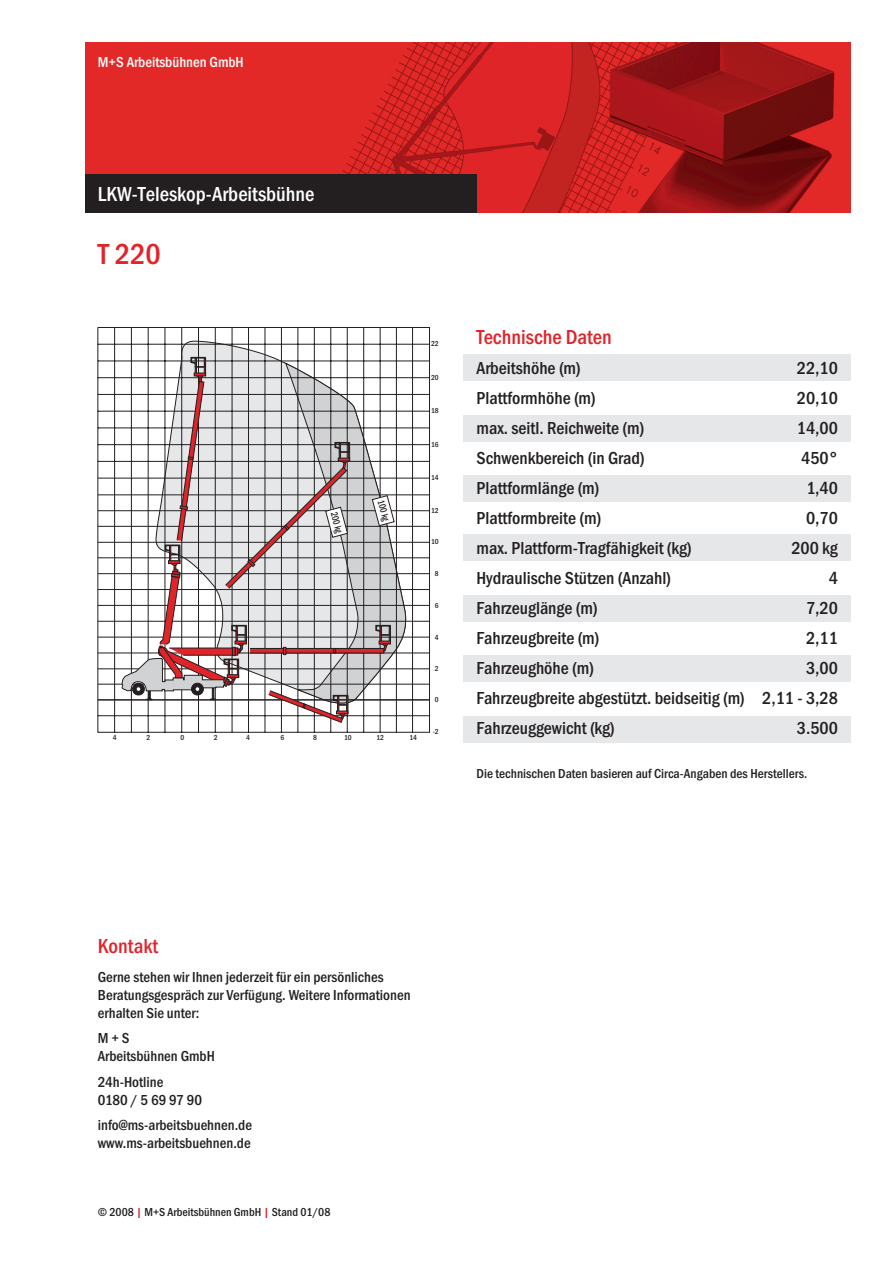
<style>
.page{position:relative;width:893px;height:1263px;background:#fff}
.page>*{position:absolute;margin:0;border:0;box-sizing:border-box;transform-origin:0 0}
.t1{font:30px "Franklin Gothic Medium Cond";color:#e0242a}
.t2{font:21px "Franklin Gothic Medium Cond";color:#fff}
.t3{font:21px "Franklin Gothic Medium Cond";color:#e0242a}
.t4{font:18px/30px "Franklin Gothic Medium Cond";color:#231f20;text-align:justify}
.t5{font:15px/18px "Franklin Gothic Medium Cond";color:#231f20}
.t6{font:15px "Franklin Gothic Medium Cond";color:#fff}
.t7{font:13.5px "Franklin Gothic Medium Cond";color:#231f20}
.t8{font:12px "Franklin Gothic Medium Cond";color:#231f20}
.t9{font:10.05px "Franklin Gothic Medium Cond";color:#231f20;scale:.83 1}
.t10{font:7.5px "Franklin Gothic Medium Cond";letter-spacing:-.01em;color:#231f20}
.s1{color:#e0242a}
</style>
<div class="page">
<div style="left:463px;top:354px;width:387px;height:27px;background:#e6e7e9"></div>
<div style="left:463px;top:415px;width:387px;height:27px;background:#e6e7e9"></div>
<div style="left:463px;top:475px;width:387px;height:27px;background:#e6e7e9"></div>
<div style="left:463px;top:534px;width:387px;height:27px;background:#e6e7e9"></div>
<div style="left:463px;top:595px;width:387px;height:27px;background:#e6e7e9"></div>
<div style="left:463px;top:655px;width:387px;height:27px;background:#e6e7e9"></div>
<div style="left:463px;top:716px;width:387px;height:27px;background:#e6e7e9"></div>
<svg style="left:155px;top:340px;width:255px;height:16px"></svg>
<hr style="left:98px;top:478px;width:331px;height:1px;background:#231f20">
<hr style="left:98px;top:495px;width:331px;height:1px;background:#231f20">
<hr style="left:98px;top:510px;width:331px;height:1px;background:#231f20">
<hr style="left:98px;top:526px;width:331px;height:1px;background:#231f20">
<hr style="left:98px;top:542px;width:331px;height:1px;background:#231f20">
<hr style="left:98px;top:558px;width:331px;height:1px;background:#231f20">
<hr style="left:98px;top:573px;width:331px;height:1px;background:#231f20">
<hr style="left:98px;top:589px;width:331px;height:1px;background:#231f20">
<hr style="left:98px;top:605px;width:331px;height:1px;background:#231f20">
<hr style="left:98px;top:621px;width:331px;height:1px;background:#231f20">
<hr style="left:98px;top:637px;width:331px;height:1px;background:#231f20">
<hr style="left:98px;top:653px;width:331px;height:1px;background:#231f20">
<hr style="left:98px;top:669px;width:331px;height:1px;background:#231f20">
<hr style="left:98px;top:684px;width:331px;height:1px;background:#231f20">
<hr style="left:98px;top:699px;width:331px;height:2px;background:#231f20">
<hr style="left:98px;top:715px;width:331px;height:1px;background:#231f20">
<hr style="left:98px;top:732px;width:331px;height:1px;background:#231f20">
<hr style="left:429px;top:327px;width:1px;height:405px;background:#231f20">
<hr style="left:232px;top:327px;width:1px;height:405px;background:#231f20">
<hr style="left:248px;top:327px;width:1px;height:405px;background:#231f20">
<hr style="left:265px;top:327px;width:1px;height:405px;background:#231f20">
<hr style="left:281px;top:327px;width:1px;height:405px;background:#231f20">
<hr style="left:297px;top:327px;width:1px;height:405px;background:#231f20">
<hr style="left:314px;top:327px;width:1px;height:405px;background:#231f20">
<hr style="left:330px;top:327px;width:1px;height:405px;background:#231f20">
<hr style="left:347px;top:327px;width:1px;height:405px;background:#231f20">
<hr style="left:363px;top:327px;width:1px;height:405px;background:#231f20">
<hr style="left:380px;top:327px;width:1px;height:405px;background:#231f20">
<hr style="left:412px;top:327px;width:1px;height:405px;background:#231f20">
<hr style="left:215px;top:327px;width:1px;height:405px;background:#231f20">
<hr style="left:396px;top:327px;width:1px;height:405px;background:#231f20">
<hr style="left:98px;top:461px;width:331px;height:1px;background:#231f20">
<hr style="left:98px;top:444px;width:331px;height:1px;background:#231f20">
<hr style="left:98px;top:428px;width:331px;height:1px;background:#231f20">
<hr style="left:98px;top:411px;width:331px;height:1px;background:#231f20">
<hr style="left:98px;top:394px;width:331px;height:1px;background:#231f20">
<hr style="left:98px;top:377px;width:331px;height:1px;background:#231f20">
<hr style="left:98px;top:361px;width:331px;height:1px;background:#231f20">
<hr style="left:98px;top:344px;width:331px;height:1px;background:#231f20">
<hr style="left:98px;top:327px;width:331px;height:1px;background:#231f20">
<hr style="left:198px;top:327px;width:1px;height:405px;background:#231f20">
<hr style="left:181px;top:327px;width:1px;height:405px;background:#231f20">
<hr style="left:165px;top:327px;width:1px;height:405px;background:#231f20">
<hr style="left:148px;top:327px;width:1px;height:405px;background:#231f20">
<hr style="left:131px;top:327px;width:1px;height:405px;background:#231f20">
<hr style="left:114px;top:327px;width:1px;height:405px;background:#231f20">
<hr style="left:98px;top:327px;width:1px;height:405px;background:#231f20">
<img style="left:85px;top:43px;width:765px;height:170px">
<div style="left:85px;top:174px;width:391px;height:39px;background:#231f20"></div>
<svg style="left:121px;top:356px;width:289px;height:367px"></svg>
<p class="t6" style="left:98px;top:56px;width:147px">M+S Arbeitsbühnen GmbH</p>
<p class="t2" style="left:98px;top:187px;width:218px">LKW-Teleskop-Arbeitsbühne</p>
<h1 class="t1" style="left:98px;top:243px;width:64px">T 220</h1>
<p class="t9" style="left:337px;top:511px;width:27px;rotate:75deg">200 kg</p>
<p class="t9" style="left:384px;top:499px;width:27px;rotate:75deg">100 kg</p>
<p class="t10" style="left:113px;top:735px;width:5px">4</p>
<p class="t10" style="left:246px;top:735px;width:5px">4</p>
<p class="t10" style="left:146px;top:735px;width:5px">2</p>
<p class="t10" style="left:180px;top:735px;width:5px">0</p>
<p class="t10" style="left:313px;top:735px;width:5px">8</p>
<p class="t10" style="left:214px;top:735px;width:5px">2</p>
<p class="t10" style="left:280px;top:735px;width:5px">6</p>
<p class="t10" style="left:344px;top:735px;width:9px">10</p>
<p class="t10" style="left:376px;top:735px;width:9px">12</p>
<p class="t10" style="left:409px;top:735px;width:9px">14</p>
<p class="t10" style="left:431px;top:341px;width:9px">22</p>
<p class="t10" style="left:431px;top:375px;width:9px">20</p>
<p class="t10" style="left:431px;top:408px;width:9px">18</p>
<p class="t10" style="left:431px;top:442px;width:9px">16</p>
<p class="t10" style="left:431px;top:475px;width:9px">14</p>
<p class="t10" style="left:431px;top:508px;width:9px">12</p>
<p class="t10" style="left:431px;top:539px;width:9px">10</p>
<p class="t10" style="left:435px;top:571px;width:5px">8</p>
<p class="t10" style="left:435px;top:603px;width:5px">6</p>
<p class="t10" style="left:435px;top:634px;width:5px">4</p>
<p class="t10" style="left:435px;top:666px;width:5px">2</p>
<p class="t10" style="left:435px;top:697px;width:5px">0</p>
<p class="t10" style="left:433px;top:729px;width:7px">-2</p>
<p class="t3" style="left:476px;top:330px;width:137px">Technische Daten</p>
<p class="t4" style="left:476px;top:355px;width:106px">Arbeitshöhe (m)</p>
<p class="t4" style="left:796px;top:355px;width:43px">22,10</p>
<p class="t4" style="left:476px;top:385px;width:121px">Plattformhöhe (m)</p>
<p class="t4" style="left:796px;top:385px;width:43px">20,10</p>
<p class="t4" style="left:476px;top:415px;width:169px">max. seitl. Reichweite (m)</p>
<p class="t4" style="left:796px;top:415px;width:43px">14,00</p>
<p class="t4" style="left:476px;top:445px;width:170px">Schwenkbereich (in Grad)</p>
<p class="t4" style="left:801px;top:445px;width:38px">450°</p>
<p class="t4" style="left:476px;top:475px;width:124px">Plattformlänge (m)</p>
<p class="t4" style="left:806px;top:475px;width:33px">1,40</p>
<p class="t4" style="left:476px;top:505px;width:126px">Plattformbreite (m)</p>
<p class="t4" style="left:806px;top:505px;width:33px">0,70</p>
<p class="t4" style="left:476px;top:535px;width:217px">max. Plattform-Tragfähigkeit (kg)</p>
<p class="t4" style="left:791px;top:535px;width:48px">200 kg</p>
<p class="t4" style="left:476px;top:565px;width:196px">Hydraulische Stützen (Anzahl)</p>
<p class="t4" style="left:828px;top:565px;width:11px">4</p>
<p class="t4" style="left:476px;top:595px;width:123px">Fahrzeuglänge (m)</p>
<p class="t4" style="left:806px;top:595px;width:33px">7,20</p>
<p class="t4" style="left:476px;top:625px;width:124px">Fahrzeugbreite (m)</p>
<p class="t4" style="left:806px;top:625px;width:33px">2,11</p>
<p class="t4" style="left:476px;top:655px;width:119px">Fahrzeughöhe (m)</p>
<p class="t4" style="left:476px;top:655px;width:363px;text-indent:329px">3,00<br>Fahrzeugbreite abgestützt. beidseitig (m) 2,11 - 3,28<br>Fahrzeuggewicht (kg)</p>
<p class="t4" style="left:796px;top:715px;width:43px">3.500</p>
<p class="t7" style="left:476px;top:768px;width:332px">Die technischen Daten basieren auf Circa-Angaben des Herstellers.</p>
<p class="t3" style="left:98px;top:939px;width:62px">Kontakt</p>
<p class="t5" style="left:98px;top:969px;width:314px">Gerne stehen wir Ihnen jederzeit für ein persönliches<br>Beratungsgespräch zur Verfügung. Weitere Informationen erhalten Sie unter:</p>
<p class="t5" style="left:98px;top:1030px;width:119px">M + S<br>Arbeitsbühnen GmbH</p>
<p class="t5" style="left:98px;top:1074px;width:106px">24h-Hotline<br>0180 / 5 69 97 90</p>
<p class="t5" style="left:98px;top:1117px;width:156px">info@ms-arbeitsbuehnen.de www.ms-arbeitsbuehnen.de</p>
<p class="t8" style="left:98px;top:1208px;width:234px">© 2008 <span class="s1">|</span> M+S Arbeitsbühnen GmbH <span class="s1">|</span> Stand 01/08</p>
</div>
